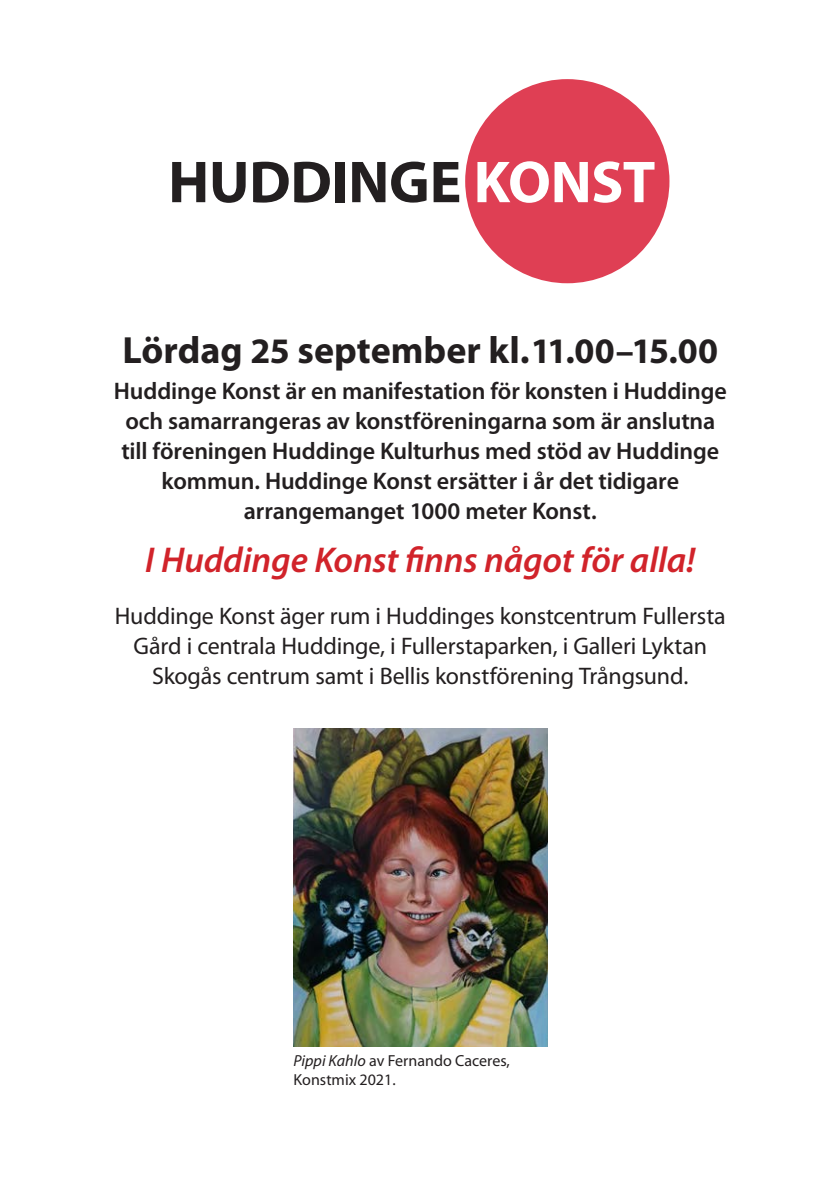
<style>
.page{position:relative;width:840px;height:1191px;background:#fff}
.page>*{position:absolute;margin:0;border:0;box-sizing:border-box;transform-origin:0 0}
.t1{font:700 38px "Myriad Pro";color:#231f20}
.t2{font:italic 600 36px "Myriad Pro";letter-spacing:-.005em;color:#d1232a}
.t3{font:600 24px/30px "Myriad Pro";letter-spacing:-.005em;color:#231f20;text-align:center}
.t4{font:24px/30px "Myriad Pro";letter-spacing:-.005em;color:#231f20;text-align:center}
.t5{font:16px/19.2px "Myriad Pro";color:#231f20}
.s1{font-size:36px}
.s2{font-style:italic}
</style>
<div class="page">
<div style="left:465px;top:79px;width:204px;height:204px;background:#df3f54;border-radius:50%"></div>
<svg style="left:172px;top:162px;width:33px;height:40px"></svg>
<svg style="left:213px;top:162px;width:32px;height:41px"></svg>
<svg style="left:253px;top:162px;width:35px;height:41px"></svg>
<svg style="left:294px;top:162px;width:36px;height:41px"></svg>
<div style="left:335px;top:162px;width:9px;height:40px;background:#231f20"></div>
<svg style="left:352px;top:162px;width:33px;height:40px"></svg>
<svg style="left:391px;top:162px;width:35px;height:41px"></svg>
<svg style="left:433px;top:162px;width:26px;height:40px"></svg>
<svg style="left:477px;top:161px;width:71px;height:42px"></svg>
<svg style="left:554px;top:162px;width:33px;height:40px"></svg>
<svg style="left:593px;top:161px;width:61px;height:42px"></svg>
<img style="left:293px;top:728px;width:253px;height:318px">
<p class="t1" style="left:122px;top:325px;width:596px">Lördag <span class="s1">25</span> september kl.<span class="s1">11.00–15.00</span></p>
<p class="t3" style="left:114px;top:375px;width:614px">Huddinge Konst är en manifestation för konsten i Huddinge och samarrangeras av konstföreningarna som är anslutna till föreningen Huddinge Kulturhus med stöd av Huddinge kommun. Huddinge Konst ersätter i år det tidigare arrangemanget 1000 meter Konst.</p>
<p class="t2" style="left:145px;top:536px;width:551px">I Huddinge Konst finns något för alla!</p>
<p class="t4" style="left:115px;top:601px;width:612px">Huddinge Konst äger rum i Huddinges konstcentrum Fullersta<br>Gård i centrala Huddinge, i Fullerstaparken, i Galleri Lyktan<br>Skogås centrum samt i Bellis konstförening Trångsund.</p>
<p class="t5" style="left:293px;top:1051px;width:217px"><span class="s2">Pippi Kahlo</span> av Fernando Caceres,<br>Konstmix 2021.</p>
</div>
